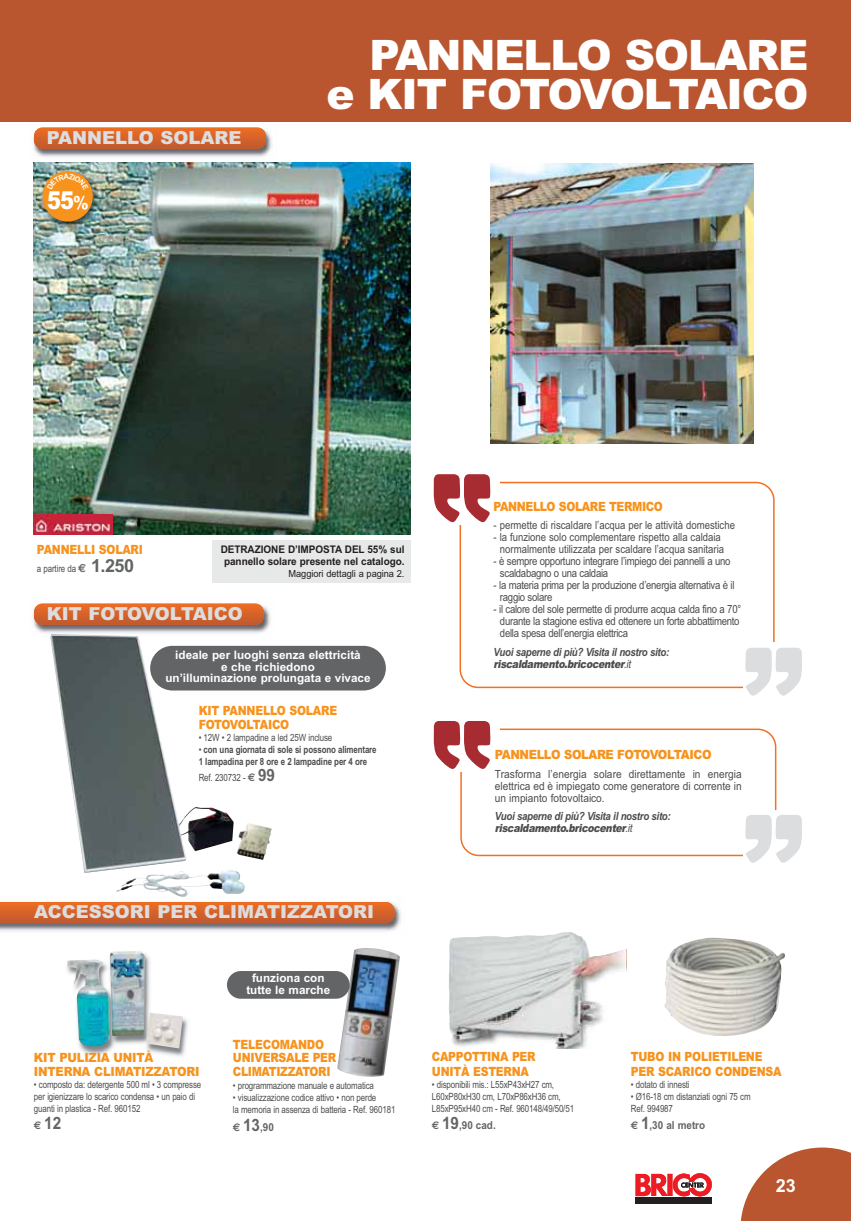
<style>
.page{position:relative;width:851px;height:1221px;background:#fff}
.page>*{position:absolute;margin:0;border:0;box-sizing:border-box;transform-origin:0 0}
.t1{font:900 42px/39px "Arial";letter-spacing:-.025em;color:#fff;text-align:right}
.t2{font:900 24.6px "Arial";color:#fff;scale:.85 1}
.t3{font:900 18px "Arial";color:#dcddde}
.t4{font:18px "Arial Bold MT OTF";color:#fff}
.t5{font:700 16.95px "Arial";color:#636466;scale:.9 1}
.t6{font:900 12.75px/13.5px "Arial";letter-spacing:-.02em;color:#f7931d;scale:.85 1}
.t7{font:900 12.75px/13.5px "Arial";letter-spacing:-.02em;color:#f7931d;scale:.9 1}
.t8{font:700 11.7px/11.7px "Arial";color:#fff;text-align:center}
.t9{font:11.25px/12px "Arial";letter-spacing:-.03em;color:#4c4c4e;scale:.85 1}
.t10{font:11.25px/12px "Arial";color:#4c4c4e;text-align:center;scale:.85 1}
.t11{font:italic 700 11.25px/12px "Arial";letter-spacing:-.03em;color:#4c4c4e;scale:.85 1}
.t12{font:11.25px/12px "Arial";letter-spacing:-.03em;color:#4c4c4e;text-align:justify;scale:.9 1}
.t13{font:700 10.95px "Arial";color:#636466;scale:.9 1}
.t14{font:700 10.5px/12px "Arial";letter-spacing:-.005em;color:#231f20;text-align:center;scale:.95 1}
.t15{font:9.9px/12px "Arial";letter-spacing:-.015em;color:#4c4c4e;scale:.8 1}
.t16{font:9.9px/12px "Arial Bold MT OTF";letter-spacing:-.015em;color:#4c4c4e;scale:.8 1}
.t17{font:9.75px "Arial";letter-spacing:-.005em;color:#231f20;scale:.95 1}
.s1{font-size:18.3px}
.s2{font-family:"Euro Sans";font-weight:700;font-size:11.7px;color:#636466}
.s3{font-weight:700;font-size:18px;color:#636466}
.s4{font-family:"Arial"}
.s5{font-family:"Euro Sans";font-weight:700;font-size:11.1px;color:#636466}
.s6{font-family:"Arial Bold MT OTF";font-size:16.95px;color:#636466}
.s7{font-weight:900}
.s8{font-weight:400}
.s9{font-family:"Euro Sans";font-size:11.1px}
.s10{font-size:16.95px}
</style>
<div class="page">
<div style="left:0;top:0;width:850px;height:121px;background:#b95630"></div>
<svg style="left:741px;top:1147px;width:109px;height:73px"></svg>
<div style="left:635px;top:1197px;width:76px;height:6px;background:#231f20"></div>
<svg style="left:635px;top:1173px;width:76px;height:24px"></svg>
<img style="left:449px;top:932px;width:121px;height:116px">
<img style="left:664px;top:937px;width:121px;height:99px">
<img style="left:570px;top:932px;width:56px;height:116px">
<img style="left:50px;top:636px;width:221px;height:260px">
<img style="left:490px;top:163px;width:263px;height:280px">
<img style="left:34px;top:163px;width:376px;height:371px">
<img style="left:34px;top:514px;width:78px;height:20px">
<img style="left:37px;top:165px;width:67px;height:68px">
<div style="left:42px;top:171px;width:51px;height:50px;background:#f7931d;border-radius:50%"></div>
<img style="left:80px;top:1018px;width:108px;height:39px">
<img style="left:67px;top:951px;width:116px;height:97px">
<img style="left:337px;top:948px;width:63px;height:129px">
<div style="left:227px;top:970px;width:122px;height:28px;background:#636466;border-radius:14px"></div>
<svg style="left:433px;top:721px;width:368px;height:141px"></svg>
<img style="left:33px;top:128px;width:240px;height:29px">
<div style="left:34px;top:127px;width:232px;height:22px;background:linear-gradient(to bottom,#ef6e24,#c1592f);border-radius:9px"></div>
<img style="left:33px;top:604px;width:238px;height:32px">
<img style="left:51px;top:634px;width:85px;height:2px">
<svg style="left:34px;top:603px;width:230px;height:21px;background:#d8662c"></svg>
<img style="left:0;top:904px;width:401px;height:27px">
<svg style="left:0;top:896px;width:394px;height:27px"></svg>
<div style="left:150px;top:645px;width:236px;height:45px;background:#636466;border-radius:22px"></div>
<svg style="left:459px;top:481px;width:315px;height:207px"></svg>
<div style="left:431px;top:468px;width:68px;height:56px;background:#fff"></div>
<svg style="left:433px;top:474px;width:58px;height:48px"></svg>
<div style="left:742px;top:642px;width:66px;height:56px;background:#fff"></div>
<svg style="left:745px;top:647px;width:56px;height:48px"></svg>
<div style="left:211px;top:540px;width:199px;height:43px;background:#e7e8e8"></div>
<svg style="left:47px;top:173px;width:41px;height:9px"></svg>
<h3 class="t3" style="left:47px;top:131px;width:196px">PANNELLO SOLARE</h3>
<h2 class="t2" style="left:47px;top:191px;width:50px">55<span class="s1">%</span></h2>
<h1 class="t1" style="left:326px;top:40px;width:483px">PANNELLO SOLARE<br>e KIT FOTOVOLTAICO</h1>
<p class="t6" style="left:37px;top:544px;width:126px">PANNELLI SOLARI</p>
<p class="t15" style="left:37px;top:563px;width:123px">a partire da <span class="s2">€</span> <span class="s3">1.250</span></p>
<p class="t14" style="left:220px;top:544px;width:195px">DETRAZIONE D’IMPOSTA DEL 55% sul pannello solare presente nel catalogo.</p>
<p class="t17" style="left:288px;top:569px;width:124px">Maggiori dettagli a pagina 2.</p>
<h3 class="t3" style="left:47px;top:607px;width:197px">KIT FOTOVOLTAICO</h3>
<p class="t8" style="left:165px;top:650px;width:207px">ideale per luoghi senza elettricità<br>e che richiedono<br>un’illuminazione prolungata e vivace</p>
<p class="t6" style="left:199px;top:705px;width:164px">KIT PANNELLO SOLARE<br>FOTOVOLTAICO</p>
<p class="t15" style="left:199px;top:732px;width:168px">• 12W • 2 lampadine a led 25W incluse</p>
<p class="t16" style="left:199px;top:744px;width:224px"><span class="s4">•</span> con una giornata di sole si possono alimentare<br>1 lampadina per 8 ore e 2 lampadine per 4 ore</p>
<p class="t15" style="left:199px;top:772px;width:97px">Ref. 230732 - <span class="s5">€</span> <span class="s6">99</span></p>
<p class="t6" style="left:493px;top:500px;width:201px">PANNELLO SOLARE TERMICO</p>
<p class="t10" style="left:493px;top:520px;width:285px">- permette di riscaldare l’acqua per le attività domestiche</p>
<p class="t10" style="left:493px;top:532px;width:273px">- la funzione solo complementare rispetto alla caldaia normalmente utilizzata per scaldare l’acqua sanitaria</p>
<p class="t9" style="left:500px;top:556px;width:272px;text-indent:-6px">- è sempre opportuno integrare l’impiego dei pannelli a uno scaldabagno o una caldaia</p>
<p class="t9" style="left:500px;top:580px;width:277px;text-indent:-6px">- la materia prima per la produzione d’energia alternativa è il raggio solare</p>
<p class="t9" style="left:500px;top:604px;width:285px;text-indent:-6px">- il calore del sole permette di produrre acqua calda fino a 70° durante la stagione estiva ed ottenere un forte abbattimento della spesa dell’energia elettrica</p>
<p class="t11" style="left:493px;top:645px;width:208px">Vuoi saperne di più? Visita il nostro sito: <span class="s7">riscaldamento.bricocenter</span><span class="s8">. i t</span></p>
<p class="t7" style="left:495px;top:749px;width:242px">PANNELLO SOLARE FOTOVOLTAICO</p>
<p class="t12" style="left:495px;top:768px;width:275px">Trasforma l’energia solare direttamente in energia elettrica ed è impiegato come generatore di corrente in un impianto fotovoltaico.</p>
<p class="t11" style="left:495px;top:810px;width:208px">Vuoi saperne di più? Visita il nostro sito: <span class="s7">riscaldamento.bricocenter</span><span class="s8">. i t</span></p>
<h3 class="t3" style="left:34px;top:905px;width:341px">ACCESSORI PER CLIMATIZZATORI</h3>
<p class="t7" style="left:34px;top:1052px;width:186px">KIT PULIZIA UNITÀ<br>INTERNA CLIMATIZZATORI</p>
<p class="t15" style="left:34px;top:1079px;width:210px">• composto da: detergente 500 ml • 3 compresse per igienizzare lo scarico condensa • un paio di guanti in plastica - Ref. 960152</p>
<h3 class="t5" style="left:34px;top:1116px;width:32px"><span class="s9">€</span> 12</h3>
<p class="t8" style="left:246px;top:972px;width:85px">funziona con tutte le marche</p>
<p class="t6" style="left:233px;top:1038px;width:123px">TELECOMANDO<br>UNIVERSALE PER<br>CLIMATIZZATORI</p>
<p class="t15" style="left:233px;top:1080px;width:178px">• programmazione manuale e automatica</p>
<p class="t15" style="left:233px;top:1092px;width:204px">• visualizzazione codice attivo • non perde<br>la memoria in assenza di batteria - Ref. 960181</p>
<p class="t13" style="left:233px;top:1122px;width:47px"><span class="s9">€</span> <span class="s10">13</span>,90</p>
<p class="t6" style="left:432px;top:1050px;width:124px;line-height:15px">CAPPOTTINA PER<br>UNITÀ ESTERNA</p>
<p class="t15" style="left:432px;top:1079px;width:179px">• disponibili mis.: L55xP43xH27 cm,<br>L60xP80xH30 cm, L70xP86xH36 cm,<br>L85xP95xH40 cm - Ref. 960148/49/50/51</p>
<p class="t13" style="left:432px;top:1121px;width:72px"><span class="s9">€</span> <span class="s10">19</span>,90 cad.</p>
<p class="t6" style="left:630px;top:1050px;width:179px;line-height:15px">TUBO IN POLIETILENE<br>PER SCARICO CONDENSA</p>
<p class="t15" style="left:630px;top:1079px;width:75px">• dotato di innesti</p>
<p class="t15" style="left:630px;top:1091px;width:151px">• Ø16-18 cm distanziati ogni 75 cm<br>Ref. 994987</p>
<p class="t13" style="left:630px;top:1121px;width:84px"><span class="s9">€</span> <span class="s10">1</span>,30 al metro</p>
<h3 class="t4" style="left:775px;top:1178px;width:22px">23</h3>
</div>
